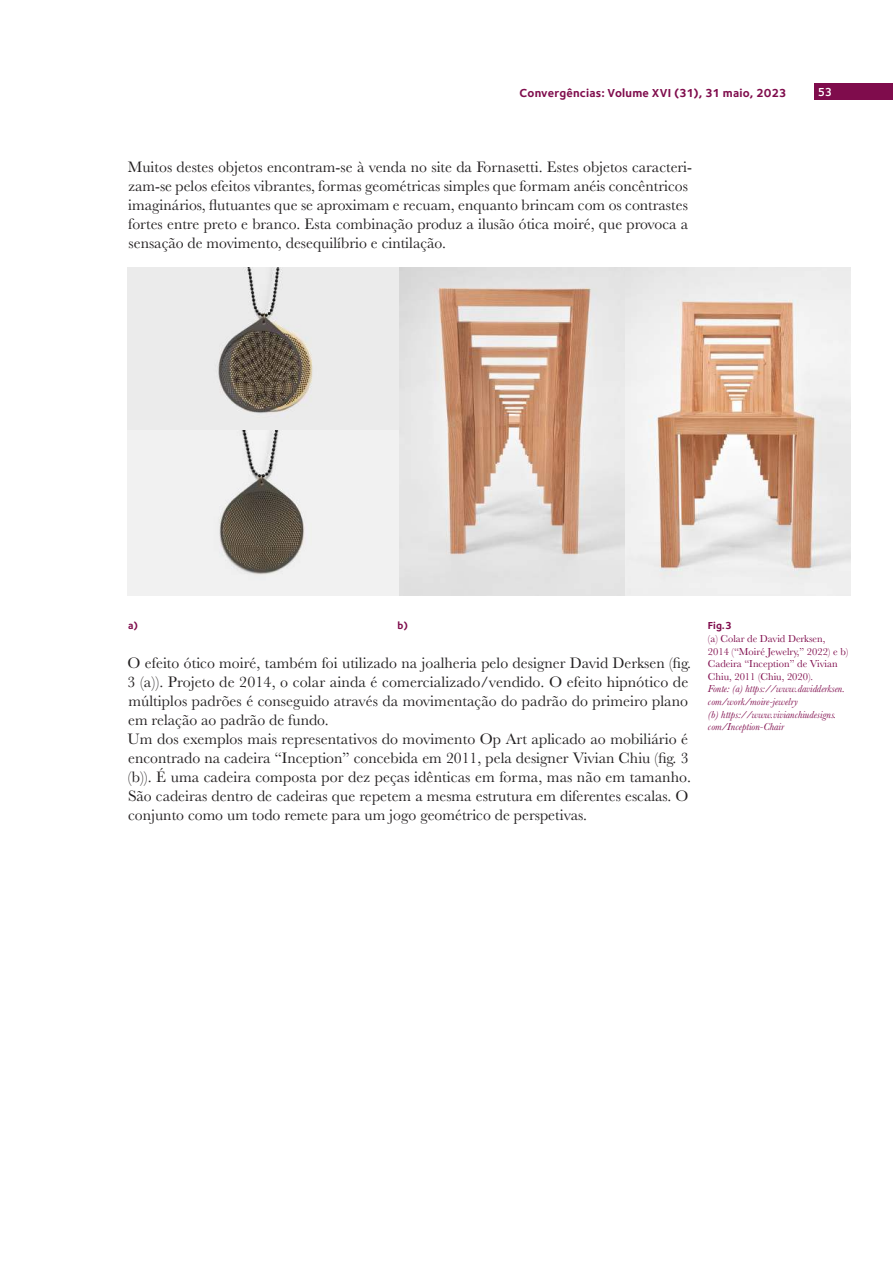
<style>
.page{position:relative;width:893px;height:1263px;background:#fff}
.page>*{position:absolute;margin:0;border:0;box-sizing:border-box;transform-origin:0 0}
.t1{font:15.75px/19px "Baskerville";color:#221f20}
.t2{font:700 12px "Foundry Sterling";letter-spacing:.015em;color:#7f0c4c}
.t3{font:600 12px "Foundry Sterling";color:#fff}
.t4{font:italic 10.5px/12.6px "Baskerville";color:#7f0c4c}
.t5{font:10.5px/12.6px "Baskerville";color:#7f0c4c}
.t6{font:700 10.5px "Foundry Sterling";color:#7f0c4c}
</style>
<div class="page">
<div style="left:814px;top:83px;width:79px;height:17px;background:#7f0c4c"></div>
<img style="left:128px;top:267px;width:272px;height:163px">
<img style="left:128px;top:430px;width:272px;height:165px">
<img style="left:400px;top:267px;width:450px;height:328px">
<p class="t2" style="left:520px;top:88px;width:269px">Convergências: Volume XVI (31), 31 maio, 2023</p>
<p class="t3" style="left:818px;top:87px;width:16px">53</p>
<p class="t1" style="left:128px;top:158px;width:566px">Muitos destes objetos encontram-se à venda no site da Fornasetti. Estes objetos caracteri&shy;zam-se pelos efeitos vibrantes, formas geométricas simples que formam anéis concêntricos imaginários, 昀氀utuantes que se aproximam e recuam, enquanto brincam com os contrastes fortes entre preto e branco. Esta combinação produz a ilusão ótica moiré, que provoca a sensação de movimento, desequilíbrio e cintilação.</p>
<p class="t6" style="left:128px;top:620px;width:11px">a)</p>
<p class="t6" style="left:398px;top:620px;width:12px">b)</p>
<p class="t1" style="left:127px;top:653px;width:565px">O efeito ótico moiré, também foi utilizado na joalheria pelo designer David Derksen (昀椀g.<br>3 (a)). Projeto de 2014, o colar ainda é comercializado/vendido. O efeito hipnótico de múltiplos padrões é conseguido através da movimentação do padrão do primeiro plano em relação ao padrão de fundo.<br>Um dos exemplos mais representativos do movimento Op Art aplicado ao mobiliário é encontrado na cadeira “Inception” concebida em 2011, pela designer Vivian Chiu (昀椀g. 3 (b)). É uma cadeira composta por dez peças idênticas em forma, mas não em tamanho.<br>São cadeiras dentro de cadeiras que repetem a mesma estrutura em diferentes escalas. O conjunto como um todo remete para um jogo geométrico de perspetivas.</p>
<p class="t6" style="left:708px;top:620px;width:25px">Fig.3</p>
<p class="t5" style="left:708px;top:633px;width:142px">(a) Colar de David Derksen,<br>2014 (“Moiré Jewelry,” 2022) e b)<br>Cadeira “Inception” de Vivian<br>Chiu, 2011 (Chiu, 2020).</p>
<p class="t4" style="left:708px;top:684px;width:139px">Fonte: (a) https://www.davidderksen. com/work/moire-jewelry<br>(b) https://www.vivianchiudesigns. com/Inception-Chair</p>
</div>
